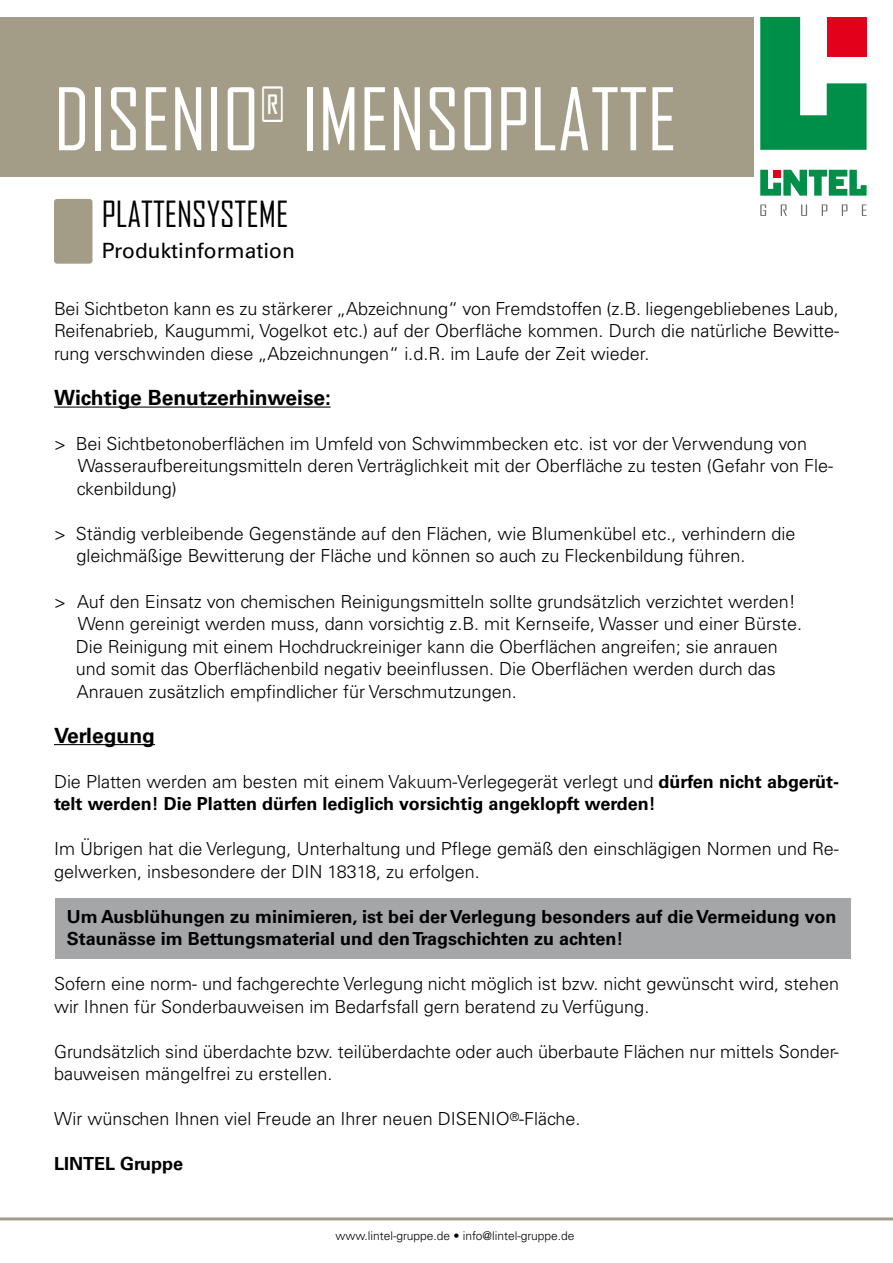
<style>
.page{position:relative;width:893px;height:1263px;background:#fff}
.page>*{position:absolute;margin:0;border:0;box-sizing:border-box;transform-origin:0 0}
.t1{font:82.5px "Agency FB";color:#fff}
.t2{font:34.5px "Agency FB";color:#000}
.t3{font:700 21px "Univers LT Std";color:#000}
.t4{font:21px "Univers LT Std";color:#000}
.t5{font:300 18px/22.5px "Univers LT Std";color:#000}
.t6{font:700 18px/22.5px "Univers LT Std";color:#000}
.t7{font:300 12px "Univers LT Std";color:#000}
.s1{font-weight:300}
</style>
<div class="page">
<div style="left:55px;top:898px;width:795px;height:60px;background:#a5a6a8"></div>
<hr style="left:0;top:1217px;width:893px;height:3px;background:#a39d87">
<div style="left:0;top:17px;width:753px;height:159px;background:#a39d87"></div>
<div style="left:54px;top:199px;width:38px;height:65px;background:#a39d87"></div>
<svg style="left:760px;top:17px;width:107px;height:133px"></svg>
<div style="left:827px;top:17px;width:40px;height:40px;background:#e2001a"></div>
<svg style="left:760px;top:204px;width:107px;height:12px"></svg>
<svg style="left:760px;top:170px;width:107px;height:26px"></svg>
<div style="left:773px;top:170px;width:8px;height:8px;background:#e2001a"></div>
<hr style="left:54px;top:406px;width:277px;height:2px;background:#000">
<hr style="left:54px;top:744px;width:101px;height:1px;background:#000">
<h1 class="t1" style="left:54px;top:69px;width:624px">DISENIO<sup>®</sup> IMENSOPLATTE</h1>
<h2 class="t2" style="left:102px;top:193px;width:188px">PLATTENSYSTEME</h2>
<p class="t4" style="left:102px;top:238px;width:195px">Produktinformation</p>
<p class="t5" style="left:54px;top:297px;width:786px;text-align:justify">Bei Sichtbeton kann es zu stärkerer „Abzeichnung“ von Fremdstoffen (z.B. liegengebliebenes Laub, Reifenabrieb, Kaugummi, Vogelkot etc.) auf der Oberfläche kommen. Durch die natürliche Bewitte&shy;rung verschwinden diese „Abzeichnungen“ i.d.R. im Laufe der Zeit wieder.</p>
<p class="t3" style="left:54px;top:385px;width:279px">Wichtige Benutzerhinweise:</p>
<p class="t5" style="left:77px;top:432px;width:758px;text-indent:-23px">&gt; Bei Sichtbetonoberflächen im Umfeld von Schwimmbecken etc. ist vor der Verwendung von<br>Wasseraufbereitungsmitteln deren Verträglichkeit mit der Oberfläche zu testen (Gefahr von Fle&shy;ckenbildung)</p>
<p class="t5" style="left:77px;top:522px;width:720px;text-indent:-23px">&gt; Ständig verbleibende Gegenstände auf den Flächen, wie Blumenkübel etc., verhindern die gleichmäßige Bewitterung der Fläche und können so auch zu Fleckenbildung führen.</p>
<p class="t5" style="left:76px;top:590px;width:728px;text-indent:-22px">&gt; Auf den Einsatz von chemischen Reinigungsmitteln sollte grundsätzlich verzichtet werden!<br>Wenn gereinigt werden muss, dann vorsichtig z.B. mit Kernseife, Wasser und einer Bürste.<br>Die Reinigung mit einem Hochdruckreiniger kann die Oberflächen angreifen; sie anrauen und somit das Oberflächenbild negativ beeinflussen. Die Oberflächen werden durch das Anrauen zusätzlich empfindlicher für Verschmutzungen.</p>
<p class="t3" style="left:54px;top:723px;width:103px">Verlegung</p>
<p class="t6" style="left:54px;top:770px;width:786px"><span class="s1">Die Platten werden am besten mit einem Vakuum-Verlegegerät verlegt und</span> dürfen nicht abgerüt&shy;telt werden! Die Platten dürfen lediglich vorsichtig angeklopft werden!</p>
<p class="t5" style="left:54px;top:837px;width:786px">Im Übrigen hat die Verlegung, Unterhaltung und Pflege gemäß den einschlägigen Normen und Re&shy;gelwerken, insbesondere der DIN 18318, zu erfolgen.</p>
<p class="t6" style="left:67px;top:905px;width:771px">Um Ausblühungen zu minimieren, ist bei der Verlegung besonders auf die Vermeidung von<br>Staunässe im Bettungsmaterial und den Tragschichten zu achten!</p>
<p class="t5" style="left:54px;top:972px;width:786px">Sofern eine norm- und fachgerechte Verlegung nicht möglich ist bzw. nicht gewünscht wird, stehen wir Ihnen für Sonderbauweisen im Bedarfsfall gern beratend zu Verfügung.</p>
<p class="t5" style="left:54px;top:1040px;width:786px">Grundsätzlich sind überdachte bzw. teilüberdachte oder auch überbaute Flächen nur mittels Sonder&shy;bauweisen mängelfrei zu erstellen.</p>
<p class="t5" style="left:54px;top:1107px;width:528px">Wir wünschen Ihnen viel Freude an Ihrer neuen DISENIO<sup>®</sup>-Fläche.</p>
<p class="t6" style="left:54px;top:1152px;width:131px">LINTEL Gruppe</p>
<p class="t7" style="left:335px;top:1228px;width:241px">www.lintel-gruppe.de • info@lintel-gruppe.de</p>
</div>
